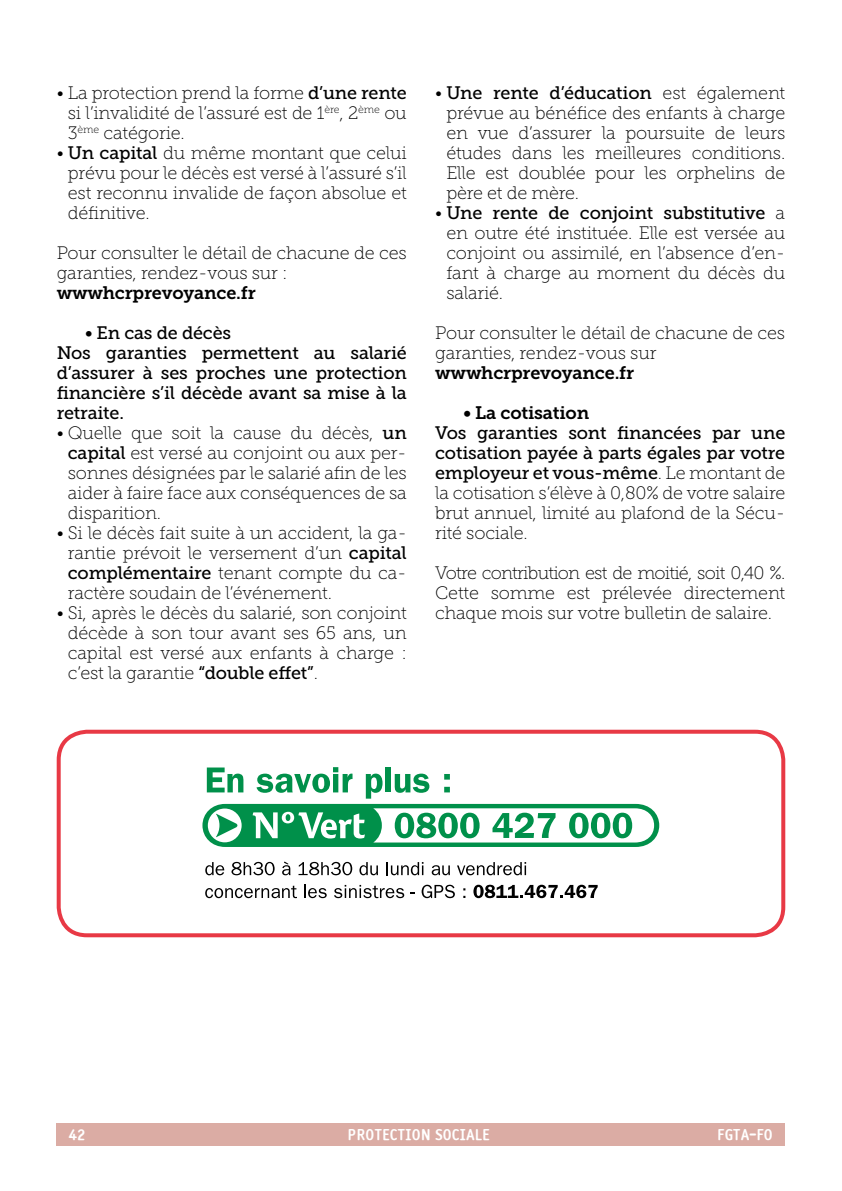
<style>
.page{position:relative;width:842px;height:1191px;background:#fff}
.page>*{position:absolute;margin:0;border:0;box-sizing:border-box;transform-origin:0 0}
.t1{font:18px/20px "Museo Slab 100";letter-spacing:-.01em;color:#000;text-align:justify}
.t2{font:18px/20px "Museo Slab 500";letter-spacing:-.01em;color:#000}
.t3{font:18px "Museo Slab 700";letter-spacing:-.01em;color:#000}
.t4{font:16px "Saturday Sans ICG Bold";color:#fff}
.s1{font-family:"Museo Slab 500"}
.s2{font-family:"Museo Slab 100"}
</style>
<div class="page">
<div style="left:57px;top:1123px;width:728px;height:22px;background:#dbaca4"></div>
<div style="left:57px;top:729px;width:728px;height:208px;border:4px solid #e83945;border-radius:28px"></div>
<div style="left:198px;top:800px;width:466px;height:50px;background:linear-gradient(to right,#fff,#fff);border-radius:25px"></div>
<svg style="left:202px;top:804px;width:457px;height:43px"></svg>
<svg style="left:207px;top:767px;width:36px;height:25px"></svg>
<svg style="left:257px;top:767px;width:95px;height:26px"></svg>
<svg style="left:366px;top:773px;width:16px;height:25px"></svg>
<div style="left:385px;top:767px;width:6px;height:25px;background:#00904a"></div>
<svg style="left:395px;top:773px;width:34px;height:20px"></svg>
<svg style="left:444px;top:774px;width:6px;height:5px"></svg>
<svg style="left:444px;top:787px;width:6px;height:5px"></svg>
<svg style="left:205px;top:862px;width:19px;height:13px"></svg>
<svg style="left:231px;top:862px;width:44px;height:13px"></svg>
<svg style="left:282px;top:861px;width:9px;height:14px"></svg>
<svg style="left:298px;top:862px;width:54px;height:13px"></svg>
<svg style="left:359px;top:862px;width:19px;height:13px"></svg>
<svg style="left:386px;top:862px;width:37px;height:13px"></svg>
<svg style="left:432px;top:865px;width:18px;height:10px"></svg>
<svg style="left:457px;top:862px;width:69px;height:13px"></svg>
<svg style="left:205px;top:885px;width:92px;height:13px"></svg>
<svg style="left:304px;top:885px;width:23px;height:13px"></svg>
<svg style="left:334px;top:885px;width:70px;height:13px"></svg>
<svg style="left:422px;top:884px;width:33px;height:14px"></svg>
<svg style="left:463px;top:888px;width:2px;height:10px"></svg>
<svg style="left:473px;top:884px;width:125px;height:14px"></svg>
<p class="t1" style="left:68px;top:83px;width:340px;text-indent:-11px">• La protection prend la forme <span class="s1">d’une rente </span>si l’invalidité de l’assuré est de 1<sup>ère</sup>, 2<sup>ème</sup> ou 3<sup>ème</sup> catégorie.</p>
<p class="t1" style="left:68px;top:142px;width:340px;text-indent:-11px">• <span class="s1">Un capital</span> du même montant que celui prévu pour le décès est versé à l’assuré s’il est reconnu invalide de façon absolue et définitive.</p>
<p class="t1" style="left:57px;top:242px;width:352px">Pour consulter le détail de chacune de ces garanties, rendez-vous sur :</p>
<p class="t3" style="left:57px;top:282px;width:200px">wwwhcrprevoyance.fr</p>
<p class="t2" style="left:57px;top:322px;width:352px;text-indent:28px">• En cas de décès<br>Nos garanties permettent au salarié d’assurer à ses proches une protection financière s’il décède avant sa mise à la retraite.</p>
<p class="t1" style="left:68px;top:422px;width:340px;text-indent:-11px">• Quelle que soit la cause du décès, <span class="s1">un capital</span> est versé au conjoint ou aux per&shy;sonnes désignées par le salarié afin de les aider à faire face aux conséquences de sa disparition.</p>
<p class="t1" style="left:68px;top:522px;width:340px;text-indent:-11px">• Si le décès fait suite à un accident, la ga&shy;rantie prévoit le versement d’un <span class="s1">capital complémentaire</span> tenant compte du ca&shy;ractère soudain de l’événement.</p>
<p class="t1" style="left:68px;top:602px;width:340px;text-indent:-11px">• Si, après le décès du salarié, son conjoint décède à son tour avant ses 65 ans, un capital est versé aux enfants à charge : c’est la garantie <span class="s1">“double effet”</span>.</p>
<p class="t2" style="left:435px;top:82px;width:352px"><span class="s2">•</span> Une rente d’éducation <span class="s2">est également</span></p>
<p class="t1" style="left:446px;top:102px;width:340px">prévue au bénéfice des enfants à charge en vue d’assurer la poursuite de leurs études dans les meilleures conditions.<br>Elle est doublée pour les orphelins de père et de mère.</p>
<p class="t2" style="left:435px;top:202px;width:352px"><span class="s2">•</span> Une rente de conjoint substitutive <span class="s2">a</span></p>
<p class="t1" style="left:446px;top:222px;width:340px">en outre été instituée. Elle est versée au conjoint ou assimilé, en l’absence d’en&shy;fant à charge au moment du décès du salarié.</p>
<p class="t1" style="left:435px;top:322px;width:352px">Pour consulter le détail de chacune de ces garanties, rendez-vous sur</p>
<p class="t3" style="left:435px;top:362px;width:200px">wwwhcrprevoyance.fr</p>
<p class="t3" style="left:463px;top:402px;width:127px">• La cotisation</p>
<p class="t2" style="left:435px;top:422px;width:352px;text-align:justify">Vos garanties sont financées par une cotisation payée à parts égales par votre employeur et vous-même<span class="s2">. Le montant de</span></p>
<p class="t1" style="left:435px;top:482px;width:352px">la cotisation s’élève à 0,80% de votre salaire brut annuel, limité au plafond de la Sécu&shy;rité sociale.</p>
<p class="t1" style="left:435px;top:562px;width:352px">Votre contribution est de moitié, soit 0,40 %.<br>Cette somme est prélevée directement chaque mois sur votre bulletin de salaire.</p>
<p class="t4" style="left:69px;top:1125px;width:18px">42</p>
<p class="t4" style="left:348px;top:1125px;width:144px">PROTECTION SOCIALE</p>
<p class="t4" style="left:717px;top:1125px;width:57px">FGTA-FO</p>
</div>
